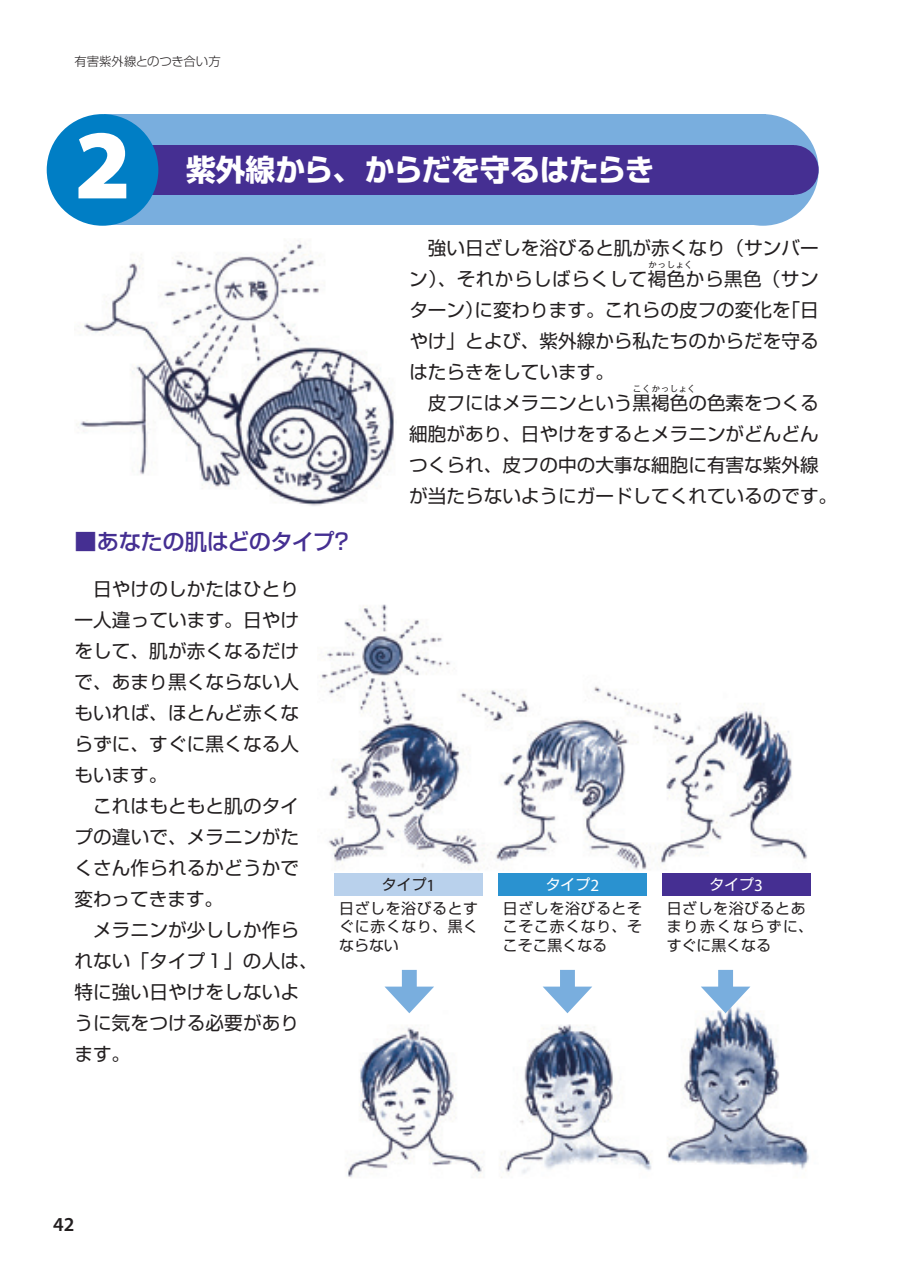
<style>
.page{position:relative;width:903px;height:1275px;background:#fff}
.page>*{position:absolute;margin:0;border:0;box-sizing:border-box;transform-origin:0 0}
.t1{font:900 99.23px "Myriad Pro";color:#fff}
.t2{font:700 29.75px "Shin Go Pro";letter-spacing:-.015em;color:#fff}
.t3{font:500 22.4px "Shin Go Pro";letter-spacing:-.03em;color:#452f92}
.t4{font:600 19.78px "Myriad Pro";color:#231f20}
.t5{font:18.55px/31px "Shin Go Pro";color:#231f20}
.t6{font:14.88px/18.6px "Shin Go Pro";letter-spacing:.04em;color:#231f20;text-align:justify}
.t7{font:14.88px "Shin Go Pro";color:#fff}
.t8{font:300 12.42px "Shin Go Pro";color:#231f20}
.t9{font:8.75px "Shin Go Pro";letter-spacing:.055em;color:#231f20}
.s1{font-family:"Myriad Pro";font-size:17.15px}
</style>
<div class="page">
<div style="left:707px;top:114px;width:112px;height:112px;background:#79aede;border-radius:50%"></div>
<div style="left:104px;top:114px;width:662px;height:111px;background:#79aede"></div>
<img style="left:321px;top:604px;width:490px;height:574px">
<img style="left:76px;top:240px;width:318px;height:266px">
<div style="left:130px;top:145px;width:664px;height:50px;background:#452f92"></div>
<div style="left:769px;top:145px;width:50px;height:50px;background:#452f92;border-radius:50%"></div>
<div style="left:47px;top:114px;width:111px;height:112px;background:#007ec5;border-radius:50%"></div>
<div style="left:334px;top:873px;width:149px;height:22px;background:#b9d1ec"></div>
<div style="left:498px;top:873px;width:149px;height:22px;background:#2a92d0"></div>
<div style="left:662px;top:873px;width:148px;height:22px;background:#452f92"></div>
<div style="left:402px;top:970px;width:15px;height:27px;background:#79aede"></div>
<svg style="left:384px;top:987px;width:50px;height:26px"></svg>
<div style="left:560px;top:970px;width:15px;height:27px;background:#79aede"></div>
<svg style="left:543px;top:987px;width:49px;height:26px"></svg>
<div style="left:718px;top:970px;width:15px;height:27px;background:#79aede"></div>
<svg style="left:701px;top:987px;width:49px;height:26px"></svg>
<p class="t8" style="left:74px;top:51px;width:148px">有害紫外線とのつき合い方</p>
<h1 class="t1" style="left:74px;top:99px;width:58px">2</h1>
<h2 class="t2" style="left:186px;top:146px;width:470px">紫外線から、からだを守るはたらき</h2>
<p class="t5" style="left:409px;top:230px;width:411px">　強い日ざしを浴びると肌が赤くなり（サンバーン）、それからしばらくして褐色から黒色（サン</p>
<p class="t9" style="left:648px;top:258px;width:46px">かっしょく</p>
<p class="t5" style="left:409px;top:292px;width:411px">ターン）に変わります。これらの皮フの変化を「日やけ」とよび、紫外線から私たちのからだを守るはたらきをしています。<br>　皮フにはメラニンという黒褐色の色素をつくる</p>
<p class="t9" style="left:633px;top:382px;width:64px">こくかっしょく</p>
<p class="t5" style="left:409px;top:416px;width:429px">細胞があり、日やけをするとメラニンがどんどんつくられ、皮フの中の大事な細胞に有害な紫外線が当たらないようにガードしてくれているのです。</p>
<p class="t3" style="left:74px;top:524px;width:280px">■あなたの肌はどのタイプ？</p>
<p class="t5" style="left:74px;top:571px;width:245px">　日やけのしかたはひとり一人違っています。日やけをして、肌が赤くなるだけで、あまり黒くならない人もいれば、ほとんど赤くならずに、すぐに黒くなる人もいます。<br>　これはもともと肌のタイプの違いで、メラニンがたくさん作られるかどうかで変わってきます。<br>　メラニンが少ししか作られない「タイプ１」の人は、特に強い日やけをしないように気をつける必要があります。</p>
<p class="t6" style="left:382px;top:873px;width:55px">タイプ<span class="s1">1</span></p>
<p class="t7" style="left:546px;top:872px;width:55px">タイプ<span class="s1">2</span></p>
<p class="t7" style="left:709px;top:872px;width:55px">タイプ<span class="s1">3</span></p>
<p class="t6" style="left:339px;top:897px;width:140px">日ざしを浴びるとすぐに赤くなり、黒くならない</p>
<p class="t6" style="left:503px;top:897px;width:140px">日ざしを浴びるとそこそこ赤くなり、そこそこ黒くなる</p>
<p class="t6" style="left:667px;top:897px;width:148px;text-align:left">日ざしを浴びるとあまり赤くならずに、すぐに黒くなる</p>
<p class="t4" style="left:53px;top:1212px;width:23px">42</p>
</div>
